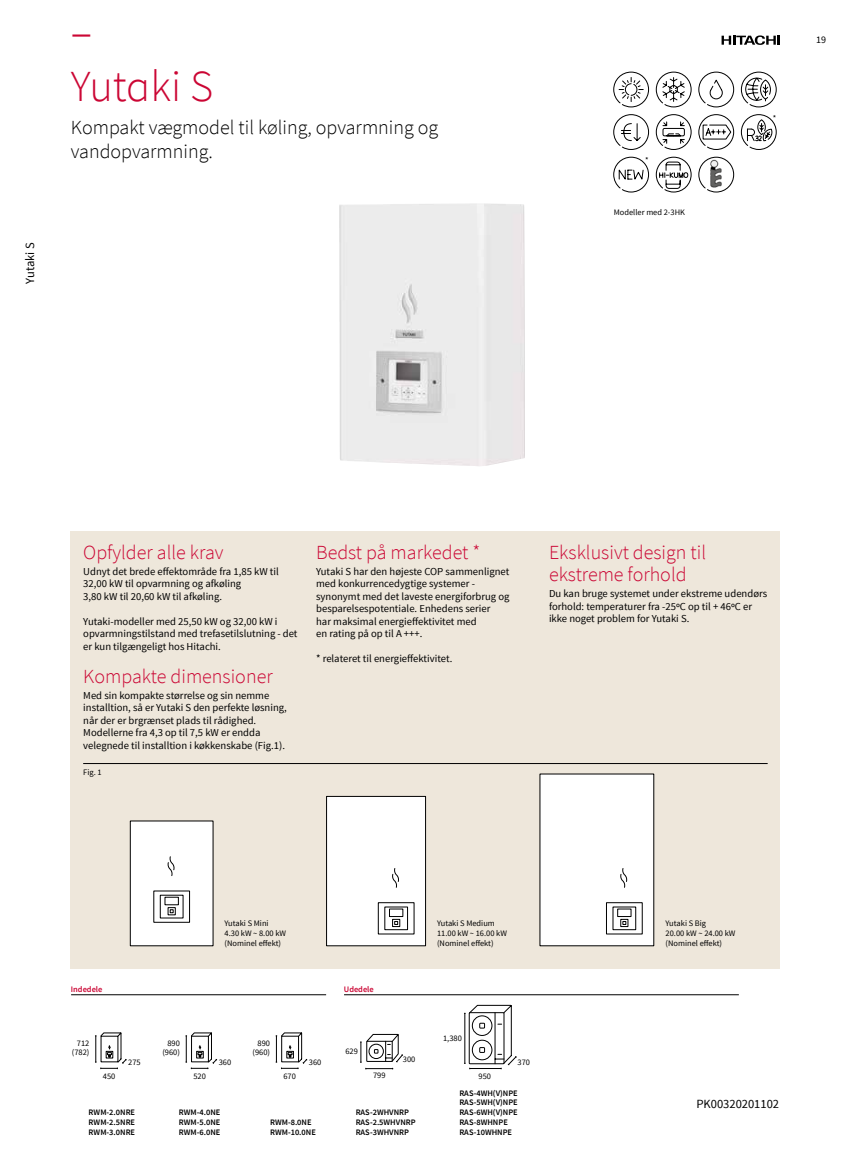
<style>
.page{position:relative;width:851px;height:1170px;background:#fff}
.page>*{position:absolute;margin:0;border:0;box-sizing:border-box;transform-origin:0 0}
.t1{font:300 44.38px/53.2px "Source Sans Pro";letter-spacing:-.005em;color:#cb0634}
.t2{font:300 20px/22.5px "Source Sans Pro";color:#cb0634}
.t3{font:300 20px/24px "Source Sans Pro";color:#000}
.t4{font:12.5px "Source Sans Pro";color:#000}
.t5{font:10.62px/12.5px "Source Sans Pro";color:#000}
.t6{font:10px "Source Sans Pro";color:#000}
.t7{font:8.38px/9.8px "Source Sans Pro";color:#000}
.t8{font:600 8.38px/9.8px "Source Sans Pro";color:#000}
.t9{font:600 8.38px "Source Sans Pro";color:#cb0634}
</style>
<div class="page">
<svg style="left:721px;top:35px;width:59px;height:10px"></svg>
<img style="left:339px;top:203px;width:185px;height:263px">
<div style="left:71px;top:531px;width:709px;height:438px;background:#eee7db"></div>
<hr style="left:83px;top:763px;width:684px;height:1px;background:#000">
<div style="left:326px;top:796px;width:99px;height:149px;background:#fff"></div>
<div style="left:326px;top:796px;width:100px;height:150px;border:1px solid #000"></div>
<svg style="left:378px;top:868px;width:36px;height:66px"></svg>
<div style="left:540px;top:774px;width:113px;height:171px;background:#fff"></div>
<svg style="left:606px;top:868px;width:36px;height:66px"></svg>
<div style="left:130px;top:820px;width:83px;height:125px;background:#fff"></div>
<div style="left:130px;top:820px;width:83px;height:126px;border:1px solid #000"></div>
<svg style="left:154px;top:856px;width:36px;height:66px"></svg>
<svg style="left:655px;top:71px;width:36px;height:36px"></svg>
<svg style="left:613px;top:71px;width:36px;height:36px"></svg>
<svg style="left:698px;top:71px;width:36px;height:36px"></svg>
<svg style="left:740px;top:71px;width:36px;height:36px"></svg>
<svg style="left:613px;top:114px;width:36px;height:36px"></svg>
<svg style="left:655px;top:114px;width:36px;height:36px"></svg>
<svg style="left:698px;top:114px;width:36px;height:36px"></svg>
<svg style="left:276px;top:1032px;width:31px;height:36px"></svg>
<svg style="left:95px;top:1032px;width:31px;height:36px"></svg>
<svg style="left:186px;top:1032px;width:31px;height:36px"></svg>
<hr style="left:71px;top:994px;width:255px;height:1px;background:#000">
<hr style="left:344px;top:994px;width:394px;height:1px;background:#000">
<svg style="left:365px;top:1068px;width:28px;height:1px"></svg>
<hr style="left:469px;top:1068px;width:32px;height:1px;background:#000">
<svg style="left:464px;top:1005px;width:52px;height:63px"></svg>
<svg style="left:360px;top:1034px;width:43px;height:28px"></svg>
<svg style="left:613px;top:156px;width:36px;height:37px"></svg>
<svg style="left:740px;top:114px;width:36px;height:36px"></svg>
<svg style="left:698px;top:156px;width:36px;height:37px"></svg>
<img style="left:708px;top:158px;width:17px;height:30px">
<svg style="left:655px;top:156px;width:36px;height:37px"></svg>
<p class="t4" style="left:22px;top:283px;width:43px;rotate:-90deg">Yutaki S</p>
<h1 class="t1" style="left:71px;top:6px;width:144px">–<br>Yutaki S</h1>
<h2 class="t3" style="left:71px;top:115px;width:369px">Kompakt vægmodel til køling, opvarmning og vandopvarmning.</h2>
<p class="t7" style="left:645px;top:156px;width:5px">*</p>
<p class="t7" style="left:613px;top:208px;width:73px">Modeller med 2-3HK</p>
<p class="t7" style="left:772px;top:113px;width:5px">*</p>
<p class="t6" style="left:816px;top:33px;width:11px">19</p>
<h2 class="t2" style="left:83px;top:540px;width:142px">Opfylder alle krav</h2>
<p class="t5" style="left:83px;top:565px;width:197px">Udnyt det brede effektområde fra 1,85 kW til<br>32,00 kW til opvarmning og afkøling<br>3,80 kW til 20,60 kW til afkøling.</p>
<p class="t5" style="left:83px;top:615px;width:216px">Yutaki-modeller med 25,50 kW og 32,00 kW i opvarmningstilstand med trefasetilslutning - det er kun tilgængeligt hos Hitachi.</p>
<h2 class="t2" style="left:83px;top:665px;width:191px">Kompakte dimensioner</h2>
<p class="t5" style="left:83px;top:689px;width:205px">Med sin kompakte størrelse og sin nemme installtion, så er Yutaki S den perfekte løsning, når der er brgrænset plads til rådighed.<br>Modellerne fra 4,3 op til 7,5 kW er endda velegnede til installtion i køkkenskabe (Fig.1).</p>
<p class="t7" style="left:83px;top:767px;width:20px">Fig. 1</p>
<h2 class="t2" style="left:316px;top:540px;width:166px">Bedst på markedet *</h2>
<p class="t5" style="left:316px;top:565px;width:195px">Yutaki S har den højeste COP sammenlignet med konkurrencedygtige systemer - synonymt med det laveste energiforbrug og besparelsespotentiale. Enhedens serier<br>har maksimal energieffektivitet med<br>en rating på op til A +++.</p>
<p class="t5" style="left:316px;top:652px;width:138px">* relateret til energieffektivitet.</p>
<h2 class="t2" style="left:549px;top:540px;width:159px">Eksklusivt design til ekstreme forhold</h2>
<p class="t5" style="left:549px;top:587px;width:219px">Du kan bruge systemet under ekstreme udendørs forhold: temperaturer fra -25ºC op til + 46ºC er ikke noget problem for Yutaki S.</p>
<p class="t7" style="left:224px;top:918px;width:63px">Yutaki S Mini<br>4.30 kW ~ 8.00 kW (Nominel effekt)</p>
<p class="t7" style="left:437px;top:918px;width:71px">Yutaki S Medium<br>11.00 kW ~ 16.00 kW (Nominel effekt)</p>
<p class="t7" style="left:665px;top:918px;width:71px">Yutaki S Big<br>20.00 kW ~ 24.00 kW (Nominel effekt)</p>
<p class="t9" style="left:71px;top:983px;width:33px">Indedele</p>
<p class="t9" style="left:344px;top:983px;width:31px">Udedele</p>
<p class="t7" style="left:72px;top:1037px;width:19px;text-align:right">712 (782)</p>
<p class="t7" style="left:128px;top:1057px;width:14px">275</p>
<p class="t7" style="left:162px;top:1037px;width:19px;text-align:right">890 (960)</p>
<p class="t7" style="left:219px;top:1057px;width:14px">360</p>
<p class="t7" style="left:252px;top:1037px;width:19px;text-align:right">890 (960)</p>
<p class="t7" style="left:309px;top:1057px;width:14px">360</p>
<p class="t7" style="left:345px;top:1045px;width:14px">629</p>
<p class="t7" style="left:403px;top:1054px;width:14px">300</p>
<p class="t7" style="left:103px;top:1071px;width:14px">450</p>
<p class="t8" style="left:89px;top:1107px;width:48px;text-align:justify">RWM-2.0NRE RWM-2.5NRE RWM-3.0NRE</p>
<p class="t7" style="left:193px;top:1071px;width:14px">520</p>
<p class="t8" style="left:179px;top:1107px;width:43px;text-align:justify">RWM-4.0NE RWM-5.0NE RWM-6.0NE</p>
<p class="t7" style="left:283px;top:1071px;width:14px">670</p>
<p class="t8" style="left:270px;top:1117px;width:47px">RWM-8.0NE<br>RWM-10.0NE</p>
<p class="t7" style="left:373px;top:1070px;width:14px">799</p>
<p class="t8" style="left:355px;top:1107px;width:61px">RAS-2WHVNRP<br>RAS-2.5WHVNRP<br>RAS-3WHVNRP</p>
<p class="t7" style="left:443px;top:1033px;width:20px">1,380</p>
<p class="t7" style="left:478px;top:1070px;width:14px">950</p>
<p class="t7" style="left:517px;top:1057px;width:14px">370</p>
<p class="t8" style="left:459px;top:1087px;width:60px">RAS-4WH(V)NPE<br>RAS-5WH(V)NPE<br>RAS-6WH(V)NPE<br>RAS-8WHNPE<br>RAS-10WHNPE</p>
<p class="t4" style="left:696px;top:1095px;width:84px">PK00320201102</p>
</div>
